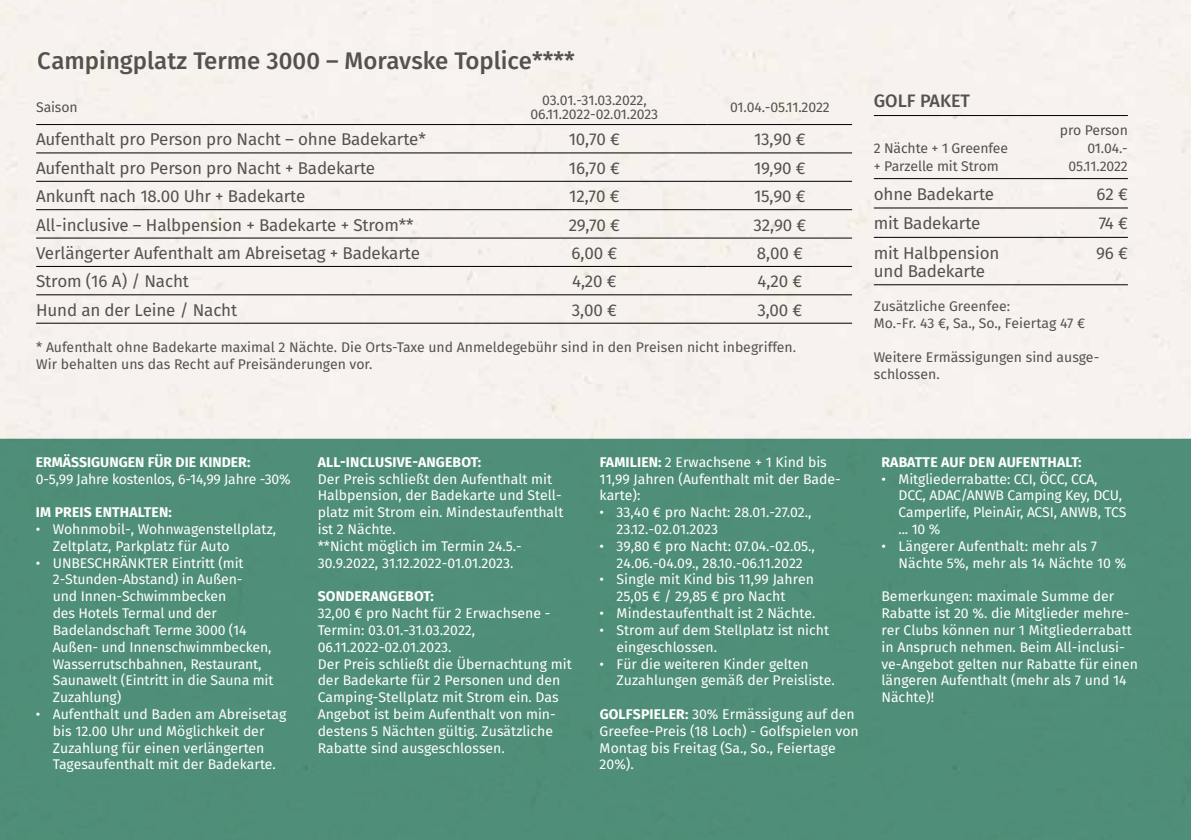
<style>
.page{position:relative;width:1191px;height:840px;background:#fff}
.page>*{position:absolute;margin:0;border:0;box-sizing:border-box;transform-origin:0 0}
.t1{font:500 24px "Fira Sans";color:#575756}
.t2{font:500 18px "Fira Sans";color:#575756}
.t3{font:17px/18px "Fira Sans";letter-spacing:-.01em;color:#575756}
.t4{font:14px/16.8px "Fira Sans";color:#fff}
.t5{font:14px/18px "Fira Sans";color:#575756}
.t6{font:700 14px "Fira Sans";letter-spacing:.01em;color:#fff}
.s1{font-weight:700}
</style>
<div class="page">
<div style="left:0;top:0;width:1191px;height:438px;background:#f7f2ef"></div>
<div style="left:0;top:438px;width:1191px;height:401px;background:#4f8e79"></div>
<hr style="left:36px;top:124px;width:445px;height:1px;background:#000">
<hr style="left:481px;top:124px;width:226px;height:1px;background:#000">
<hr style="left:707px;top:124px;width:145px;height:1px;background:#000">
<hr style="left:36px;top:152px;width:445px;height:1px;background:#000">
<hr style="left:481px;top:152px;width:226px;height:1px;background:#000">
<hr style="left:707px;top:152px;width:145px;height:1px;background:#000">
<hr style="left:36px;top:181px;width:445px;height:1px;background:#000">
<hr style="left:481px;top:181px;width:226px;height:1px;background:#000">
<hr style="left:707px;top:181px;width:145px;height:1px;background:#000">
<hr style="left:36px;top:209px;width:445px;height:1px;background:#000">
<hr style="left:481px;top:209px;width:226px;height:1px;background:#000">
<hr style="left:707px;top:209px;width:145px;height:1px;background:#000">
<hr style="left:36px;top:237px;width:445px;height:1px;background:#000">
<hr style="left:481px;top:237px;width:226px;height:1px;background:#000">
<hr style="left:707px;top:237px;width:145px;height:1px;background:#000">
<hr style="left:36px;top:266px;width:445px;height:1px;background:#000">
<hr style="left:481px;top:266px;width:226px;height:1px;background:#000">
<hr style="left:707px;top:266px;width:145px;height:1px;background:#000">
<hr style="left:36px;top:294px;width:445px;height:1px;background:#000">
<hr style="left:481px;top:294px;width:226px;height:1px;background:#000">
<hr style="left:707px;top:294px;width:145px;height:1px;background:#000">
<hr style="left:36px;top:322px;width:445px;height:1px;background:#000">
<hr style="left:481px;top:322px;width:226px;height:1px;background:#000">
<hr style="left:707px;top:322px;width:145px;height:1px;background:#000">
<hr style="left:873px;top:115px;width:156px;height:1px;background:#000">
<hr style="left:1029px;top:115px;width:98px;height:1px;background:#000">
<hr style="left:873px;top:178px;width:156px;height:1px;background:#000">
<hr style="left:1029px;top:178px;width:98px;height:1px;background:#000">
<hr style="left:873px;top:207px;width:156px;height:1px;background:#000">
<hr style="left:1029px;top:207px;width:98px;height:1px;background:#000">
<hr style="left:873px;top:237px;width:156px;height:1px;background:#000">
<hr style="left:1029px;top:237px;width:98px;height:1px;background:#000">
<hr style="left:873px;top:284px;width:156px;height:1px;background:#000">
<hr style="left:1029px;top:284px;width:98px;height:1px;background:#000">
<h1 class="t1" style="left:38px;top:44px;width:538px">Campingplatz Terme 3000 – Moravske Toplice****</h1>
<p class="t5" style="left:36px;top:99px;width:43px">Saison</p>
<p class="t5" style="left:530px;top:94px;width:129px;line-height:14px;text-align:center">03.01.-31.03.2022,<br>06.11.2022-02.01.2023</p>
<p class="t5" style="left:730px;top:99px;width:101px">01.04.-05.11.2022</p>
<p class="t3" style="left:36px;top:132px;width:391px">Aufenthalt pro Person pro Nacht – ohne Badekarte*</p>
<p class="t3" style="left:569px;top:132px;width:53px">10,70 €</p>
<p class="t3" style="left:754px;top:132px;width:53px">13,90 €</p>
<p class="t3" style="left:36px;top:160px;width:341px">Aufenthalt pro Person pro Nacht + Badekarte</p>
<p class="t3" style="left:569px;top:160px;width:52px">16,70 €</p>
<p class="t3" style="left:754px;top:160px;width:53px">19,90 €</p>
<p class="t3" style="left:36px;top:188px;width:271px">Ankunft nach 18.00 Uhr + Badekarte</p>
<p class="t3" style="left:569px;top:188px;width:52px">12,70 €</p>
<p class="t3" style="left:754px;top:188px;width:53px">15,90 €</p>
<p class="t3" style="left:36px;top:217px;width:379px">All-inclusive – Halbpension + Badekarte + Strom**</p>
<p class="t3" style="left:568px;top:217px;width:53px">29,70 €</p>
<p class="t3" style="left:753px;top:217px;width:54px">32,90 €</p>
<p class="t3" style="left:36px;top:245px;width:385px">Verlängerter Aufenthalt am Abreisetag + Badekarte</p>
<p class="t3" style="left:571px;top:245px;width:47px">6,00 €</p>
<p class="t3" style="left:757px;top:245px;width:47px">8,00 €</p>
<p class="t3" style="left:36px;top:273px;width:154px">Strom (16 A) / Nacht</p>
<p class="t3" style="left:572px;top:273px;width:46px">4,20 €</p>
<p class="t3" style="left:757px;top:273px;width:46px">4,20 €</p>
<p class="t3" style="left:36px;top:302px;width:202px">Hund an der Leine / Nacht</p>
<p class="t3" style="left:572px;top:302px;width:46px">3,00 €</p>
<p class="t3" style="left:757px;top:302px;width:46px">3,00 €</p>
<p class="t5" style="left:36px;top:339px;width:761px;line-height:16.8px">* Aufenthalt ohne Badekarte maximal 2 Nächte. Die Orts-Taxe und Anmeldegebühr sind in den Preisen nicht inbegriffen.<br>Wir behalten uns das Recht auf Preisänderungen vor.</p>
<p class="t2" style="left:873px;top:88px;width:98px">GOLF PAKET</p>
<p class="t5" style="left:873px;top:140px;width:136px">2 Nächte + 1 Greenfee + Parzelle mit Strom</p>
<p class="t5" style="left:1060px;top:122px;width:69px;text-align:right">pro Person<br>01.04.-<br>05.11.2022</p>
<p class="t3" style="left:873px;top:186px;width:122px">ohne Badekarte</p>
<p class="t3" style="left:1096px;top:186px;width:33px">62 €</p>
<p class="t3" style="left:873px;top:215px;width:108px">mit Badekarte</p>
<p class="t3" style="left:1098px;top:215px;width:31px">74 €</p>
<p class="t3" style="left:873px;top:245px;width:127px">mit Halbpension und Badekarte</p>
<p class="t3" style="left:1096px;top:245px;width:33px">96 €</p>
<p class="t5" style="left:873px;top:298px;width:213px;line-height:17px">Zusätzliche Greenfee:<br>Mo.-Fr. 43 €, Sa., So., Feiertag 47 €</p>
<p class="t5" style="left:873px;top:349px;width:227px;line-height:17px">Weitere Ermässigungen sind ausge&shy;schlossen.</p>
<p class="t6" style="left:36px;top:452px;width:216px">ERMÄSSIGUNGEN FÜR DIE KINDER:</p>
<p class="t4" style="left:36px;top:471px;width:256px">0-5,99 Jahre kostenlos, 6-14,99 Jahre -30%</p>
<p class="t6" style="left:36px;top:502px;width:137px">IM PREIS ENTHALTEN:</p>
<p class="t4" style="left:53px;top:521px;width:225px;text-indent:-17px">• Wohnmobil-, Wohnwagenstellplatz,<br>Zeltplatz, Parkplatz für Auto</p>
<p class="t4" style="left:53px;top:555px;width:222px;text-indent:-17px">• UNBESCHRÄNKTER Eintritt (mit<br>2-Stunden-Abstand) in Außen-<br>und Innen-Schwimmbecken<br>des Hotels Termal und der<br>Badelandschaft Terme 3000 (14<br>Außen- und Innenschwimmbecken,<br>Wasserrutschbahnen, Restaurant,<br>Saunawelt (Eintritt in die Sauna mit<br>Zuzahlung)</p>
<p class="t4" style="left:36px;top:706px;width:252px;text-align:center">• Aufenthalt und Baden am Abreisetag bis 12.00 Uhr und Möglichkeit der Zuzahlung für einen verlängerten Tagesaufenthalt mit der Badekarte.</p>
<p class="t6" style="left:318px;top:452px;width:165px">ALL-INCLUSIVE-ANGEBOT:</p>
<p class="t4" style="left:318px;top:471px;width:247px">Der Preis schließt den Aufenthalt mit Halbpension, der Badekarte und Stell&shy;platz mit Strom ein. Mindestaufenthalt ist 2 Nächte.<br>**Nicht möglich im Termin 24.5.- 30.9.2022, 31.12.2022-01.01.2023.</p>
<p class="t6" style="left:318px;top:586px;width:117px">SONDERANGEBOT:</p>
<p class="t4" style="left:318px;top:605px;width:255px">32,00 € pro Nacht für 2 Erwachsene - Termin: 03.01.-31.03.2022, 06.11.2022-02.01.2023.<br>Der Preis schließt die Übernachtung mit der Badekarte für 2 Personen und den Camping-Stellplatz mit Strom ein. Das Angebot ist beim Aufenthalt von min&shy;destens 5 Nächten gültig. Zusätzliche Rabatte sind ausgeschlossen.</p>
<p class="t4" style="left:599px;top:454px;width:243px"><span class="s1">FAMILIEN:</span> 2 Erwachsene + 1 Kind bis<br>11,99 Jahren (Aufenthalt mit der Bade&shy;karte):</p>
<p class="t4" style="left:616px;top:504px;width:196px;text-indent:-17px">• 33,40 € pro Nacht: 28.01.-27.02.,<br>23.12.-02.01.2023</p>
<p class="t4" style="left:599px;top:538px;width:217px;text-align:center">• 39,80 € pro Nacht: 07.04.-02.05.,<br>24.06.-04.09., 28.10.-06.11.2022</p>
<p class="t4" style="left:616px;top:572px;width:199px;text-indent:-17px">• Single mit Kind bis 11,99 Jahren<br>25,05 € / 29,85 € pro Nacht</p>
<p class="t4" style="left:599px;top:605px;width:217px">• Mindestaufenthalt ist 2 Nächte.</p>
<p class="t4" style="left:616px;top:622px;width:214px;text-indent:-17px">• Strom auf dem Stellplatz ist nicht eingeschlossen.</p>
<p class="t4" style="left:616px;top:656px;width:220px;text-indent:-17px">• Für die weiteren Kinder gelten<br>Zuzahlungen gemäß der Preisliste.</p>
<p class="t4" style="left:599px;top:706px;width:261px"><span class="s1">GOLFSPIELER:</span> 30% Ermässigung auf den<br>Greefee-Preis (18 Loch) - Golfspielen von<br>Montag bis Freitag (Sa., So., Feiertage<br>20%).</p>
<p class="t6" style="left:881px;top:452px;width:202px">RABATTE AUF DEN AUFENTHALT:</p>
<p class="t4" style="left:898px;top:471px;width:229px;text-indent:-17px">• Mitgliederrabatte: CCI, ÖCC, CCA,<br>DCC, ADAC/ANWB Camping Key, DCU,<br>Camperlife, PleinAir, ACSI, ANWB, TCS ... 10 %</p>
<p class="t4" style="left:898px;top:538px;width:229px;text-indent:-17px">• Längerer Aufenthalt: mehr als 7<br>Nächte 5%, mehr als 14 Nächte 10 %</p>
<p class="t4" style="left:881px;top:588px;width:258px">Bemerkungen: maximale Summe der Rabatte ist 20 %. die Mitglieder mehre&shy;rer Clubs können nur 1 Mitgliederrabatt in Anspruch nehmen. Beim All-inclusi&shy;ve-Angebot gelten nur Rabatte für einen längeren Aufenthalt (mehr als 7 und 14<br>Nächte)!</p>
</div>
